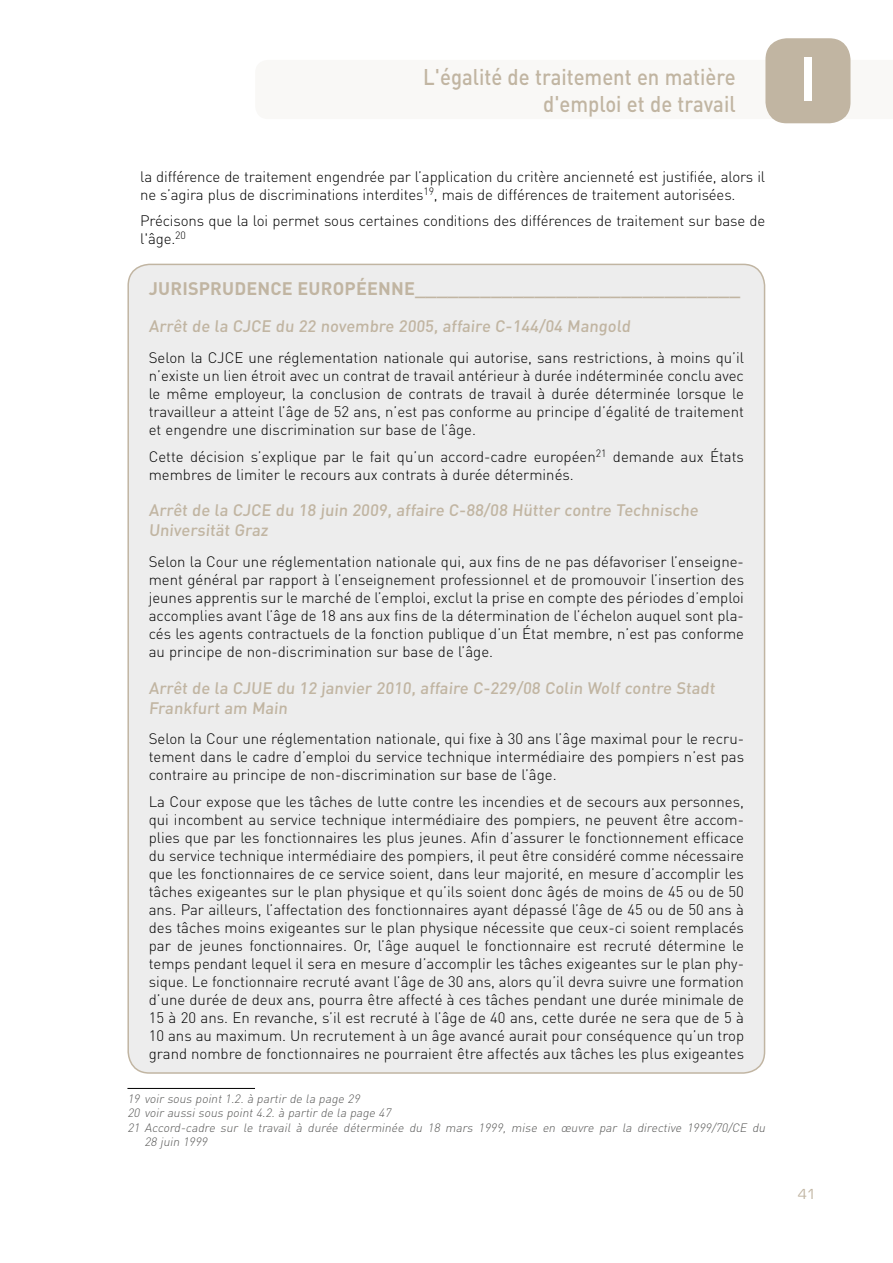
<style>
.page{position:relative;width:893px;height:1263px;background:#fff}
.page>*{position:absolute;margin:0;border:0;box-sizing:border-box;transform-origin:0 0}
.t1{font:700 60px "Century Gothic";color:#fff;scale:.9 1}
.t2{font:500 22.5px/27px "DIN Pro";color:#c1b5a2;text-align:right;scale:.9 1}
.t3{font:700 18px "DIN Pro";letter-spacing:.01em;color:#c1b5a2}
.t4{font:500 16.5px/19.8px "DIN Pro";letter-spacing:-.11em;color:#c1b5a2}
.t5{font:300 15px/18px "DIN Pro";letter-spacing:-.01em;color:#000;text-align:justify}
.t6{font:15px "Eurostile";color:#c1b5a2}
.t7{font:italic 300 12px "DIN Pro";color:#575756}
</style>
<div class="page">
<div style="left:765px;top:38px;width:85px;height:85px;background:#c1b5a2;border-radius:21px"></div>
<div style="left:128px;top:264px;width:636px;height:809px;background:#ededed;border-radius:21px"></div>
<hr style="left:127px;top:1088px;width:128px;height:1px;background:#000">
<h2 class="t2" style="left:423px;top:62px;width:349px">L'égalité de traitement en matière d'emploi et de travail</h2>
<h1 class="t1" style="left:800px;top:41px;width:18px">I</h1>
<p class="t5" style="left:140px;top:167px;width:626px">la différence de traitement engendrée par l’application du critère ancienneté est justifiée, alors il ne s’agira plus de discriminations interdites<sup>19</sup>, mais de différences de traitement autorisées.</p>
<p class="t5" style="left:140px;top:211px;width:627px">Précisons que la loi permet sous certaines conditions des différences de traitement sur base de l'âge.<sup>20</sup></p>
<p class="t3" style="left:149px;top:277px;width:33px">JURISPR</p>
<p class="t3" style="left:222px;top:277px;width:519px">UDENCE EUR OPÉ ENNE______________________________</p>
<p class="t4" style="left:149px;top:316px;width:485px">Arrêt de la CJCE du 22 novembre 2005, affaire C-144/04 Mangold</p>
<p class="t5" style="left:149px;top:348px;width:597px">Selon la CJCE une réglementation nationale qui autorise, sans restrictions, à moins qu’il n’existe un lien étroit avec un contrat de travail antérieur à durée indéterminée conclu avec le même employeur, la conclusion de contrats de travail à durée déterminée lorsque le travailleur a atteint l’âge de 52 ans, n’est pas conforme au principe d’égalité de traitement et engendre une discrimination sur base de l’âge.</p>
<p class="t5" style="left:149px;top:446px;width:597px">Cette décision s’explique par le fait qu’un accord-cadre européen<sup>21</sup> demande aux États membres de limiter le recours aux contrats à durée déterminés.</p>
<p class="t4" style="left:149px;top:500px;width:553px">Arrêt de la CJCE du 18 juin 2009, affaire C-88/08 Hütter contre Technische<br>Universität Graz</p>
<p class="t5" style="left:149px;top:552px;width:597px">Selon la Cour une réglementation nationale qui, aux fins de ne pas défavoriser l’enseigne&shy;ment général par rapport à l’enseignement professionnel et de promouvoir l’insertion des jeunes apprentis sur le marché de l’emploi, exclut la prise en compte des périodes d’emploi accomplies avant l’âge de 18 ans aux fins de la détermination de l’échelon auquel sont pla&shy;cés les agents contractuels de la fonction publique d’un État membre, n’est pas conforme au principe de non-discrimination sur base de l’âge.</p>
<p class="t4" style="left:149px;top:677px;width:570px">Arrêt de la CJUE du 12 janvier 2010, affaire C-229/08 Colin Wolf contre Stadt<br>Frankfurt am Main</p>
<p class="t5" style="left:149px;top:729px;width:597px">Selon la Cour une réglementation nationale, qui fixe à 30 ans l’âge maximal pour le recru&shy;tement dans le cadre d’emploi du service technique intermédiaire des pompiers n’est pas contraire au principe de non-discrimination sur base de l’âge.</p>
<p class="t5" style="left:149px;top:792px;width:597px">La Cour expose que les tâches de lutte contre les incendies et de secours aux personnes, qui incombent au service technique intermédiaire des pompiers, ne peuvent être accom&shy;plies que par les fonctionnaires les plus jeunes. Afin d’assurer le fonctionnement efficace du service technique intermédiaire des pompiers, il peut être considéré comme nécessaire que les fonctionnaires de ce service soient, dans leur majorité, en mesure d’accomplir les tâches exigeantes sur le plan physique et qu’ils soient donc âgés de moins de 45 ou de 50 ans. Par ailleurs, l’affectation des fonctionnaires ayant dépassé l’âge de 45 ou de 50 ans à des tâches moins exigeantes sur le plan physique nécessite que ceux-ci soient remplacés par de jeunes fonctionnaires. Or, l’âge auquel le fonctionnaire est recruté détermine le temps pendant lequel il sera en mesure d’accomplir les tâches exigeantes sur le plan phy&shy;sique. Le fonctionnaire recruté avant l’âge de 30 ans, alors qu’il devra suivre une formation d’une durée de deux ans, pourra être affecté à ces tâches pendant une durée minimale de 15 à 20 ans. En revanche, s’il est recruté à l’âge de 40 ans, cette durée ne sera que de 5 à 10 ans au maximum. Un recrutement à un âge avancé aurait pour conséquence qu’un trop grand nombre de fonctionnaires ne pourraient être affectés aux tâches les plus exigeantes</p>
<p class="t7" style="left:127px;top:1090px;width:237px">19 voirsous point1.2.à partirde la page 29</p>
<p class="t7" style="left:127px;top:1105px;width:268px">20 voiraussisous point4.2.à partirde la page 47</p>
<p class="t7" style="left:127px;top:1119px;width:642px">21 Accord-cadre sur le travail à durée déterminée du 18 mars 1999, mise en œuvre par la directive 1999/70/CE du</p>
<p class="t7" style="left:144px;top:1133px;width:67px">28 juin 1999</p>
<p class="t6" style="left:798px;top:1186px;width:20px">41</p>
</div>
